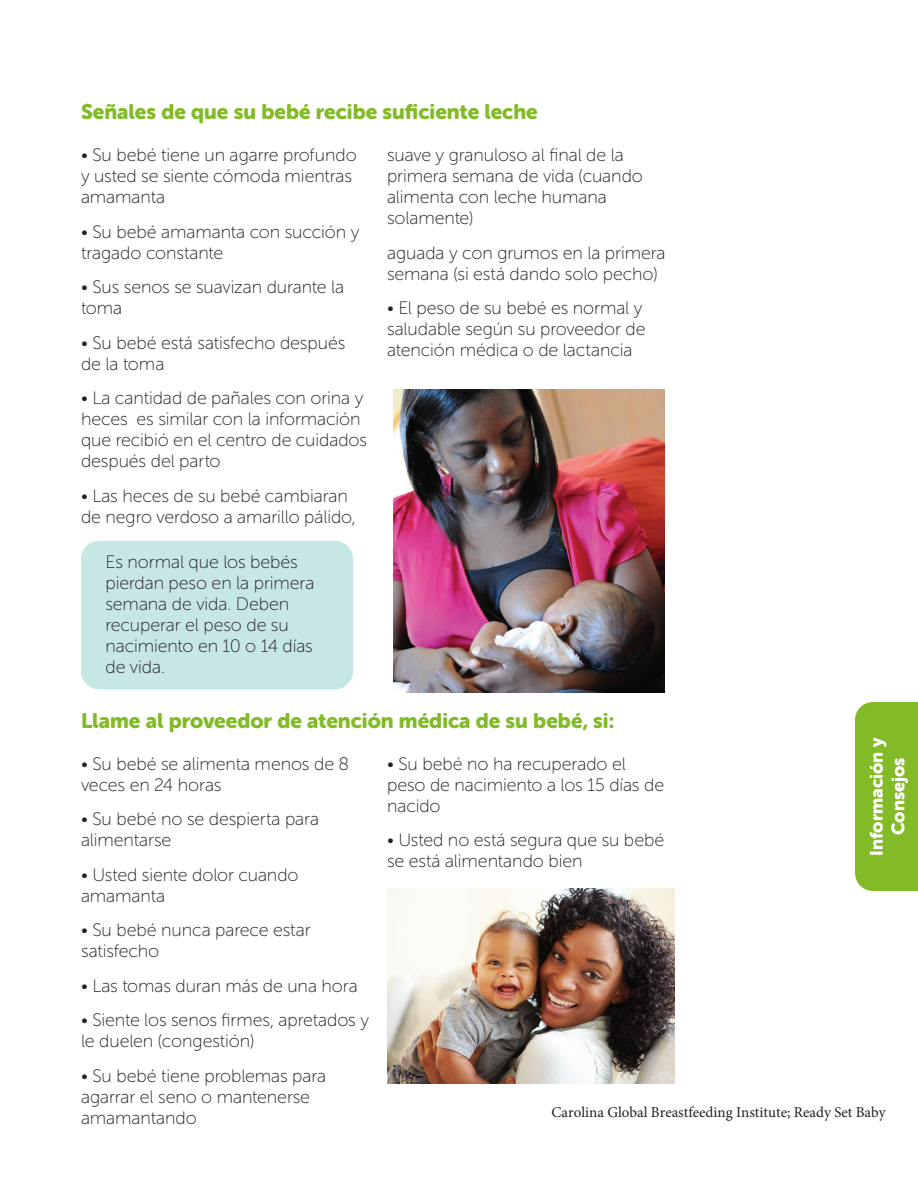
<style>
.page{position:relative;width:918px;height:1188px;background:#fff}
.page>*{position:absolute;margin:0;border:0;box-sizing:border-box;transform-origin:0 0}
.t1{font:21px "Museo Sans Rounded 900";color:#82bb27}
.t2{font:18px/21px "Museo Sans Rounded 100";letter-spacing:-.005em;color:#231f20}
.t3{font:18px/21.6px "Museo Sans Rounded 900";color:#fff;text-align:center}
.t4{font:15px "Minion Pro";color:#231f20}
</style>
<div class="page">
<img style="left:394px;top:390px;width:270px;height:302px">
<div style="left:81px;top:541px;width:272px;height:148px;background:#c6e7e6;border-radius:18px"></div>
<div style="left:855px;top:702px;width:63px;height:189px;background:#82bb27"></div>
<img style="left:388px;top:888px;width:286px;height:195px">
<p class="t1" style="left:81px;top:100px;width:458px">Señales de que su bebé recibe suficiente leche</p>
<p class="t2" style="left:81px;top:145px;width:277px">• Su bebé tiene un agarre profundo y usted se siente cómoda mientras amamanta</p>
<p class="t2" style="left:81px;top:221px;width:280px">• Su bebé amamanta con succión y tragado constante</p>
<p class="t2" style="left:81px;top:277px;width:265px">• Sus senos se suavizan durante la toma</p>
<p class="t2" style="left:81px;top:332px;width:266px">• Su bebé está satisfecho después de la toma</p>
<p class="t2" style="left:81px;top:388px;width:288px">• La cantidad de pañales con orina y heces es similar con la información que recibió en el centro de cuidados después del parto</p>
<p class="t2" style="left:81px;top:485px;width:276px">• Las heces de su bebé cambiaran de negro verdoso a amarillo pálido,</p>
<p class="t2" style="left:105px;top:551px;width:210px">Es normal que los bebés pierdan peso en la primera semana de vida. Deben recuperar el peso de su nacimiento en 10 o 14 días de vida.</p>
<p class="t2" style="left:387px;top:145px;width:257px">suave y granuloso al final de la primera semana de vida (cuando alimenta con leche humana solamente)</p>
<p class="t2" style="left:387px;top:242px;width:280px">aguada y con grumos en la primera semana (si está dando solo pecho)</p>
<p class="t2" style="left:387px;top:298px;width:260px">• El peso de su bebé es normal y saludable según su proveedor de atención médica o de lactancia</p>
<p class="t1" style="left:81px;top:709px;width:535px">Llame al proveedor de atención médica de su bebé, si:</p>
<p class="t2" style="left:81px;top:753px;width:270px">• Su bebé se alimenta menos de 8 veces en 24 horas</p>
<p class="t2" style="left:81px;top:809px;width:240px">• Su bebé no se despierta para alimentarse</p>
<p class="t2" style="left:81px;top:864px;width:219px">• Usted siente dolor cuando amamanta</p>
<p class="t2" style="left:81px;top:920px;width:231px">• Su bebé nunca parece estar satisfecho</p>
<p class="t2" style="left:81px;top:975px;width:278px">• Las tomas duran más de una hora</p>
<p class="t2" style="left:81px;top:1010px;width:290px">• Siente los senos firmes, apretados y le duelen (congestión)</p>
<p class="t2" style="left:81px;top:1065px;width:247px">• Su bebé tiene problemas para agarrar el seno o mantenerse amamantando</p>
<p class="t2" style="left:387px;top:753px;width:279px">• Su bebé no ha recuperado el peso de nacimiento a los 15 días de nacido</p>
<p class="t2" style="left:387px;top:830px;width:279px">• Usted no está segura que su bebé se está alimentando bien</p>
<p class="t3" style="left:866px;top:856px;width:120px;rotate:-90deg">Información y<br>Consejos</p>
<p class="t4" style="left:552px;top:1102px;width:336px">Carolina Global Breastfeeding Institute; Ready Set Baby</p>
</div>
